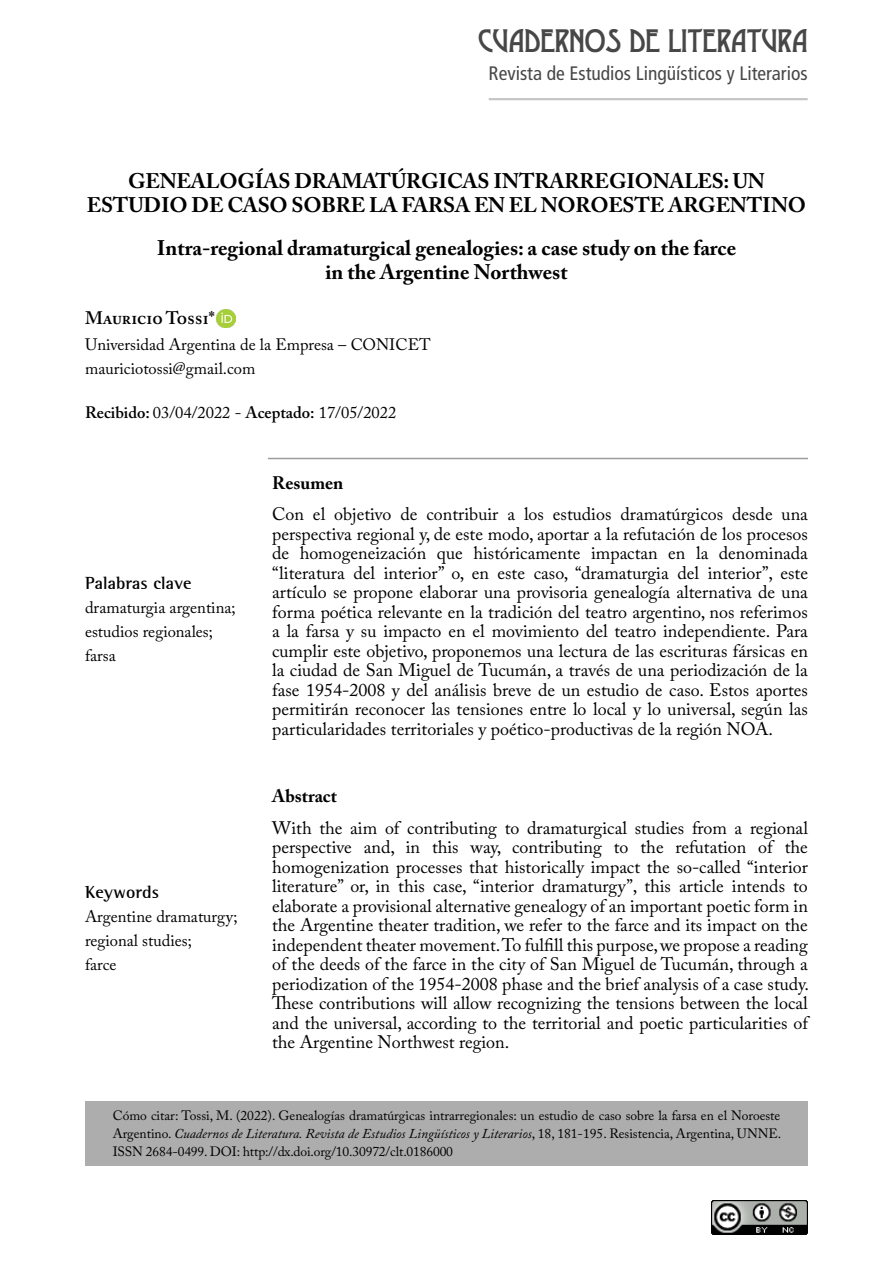
<style>
.page{position:relative;width:893px;height:1263px;background:#fff}
.page>*{position:absolute;margin:0;border:0;box-sizing:border-box;transform-origin:0 0}
.t1{font:30px "OPTI Lago Caps";color:#474747}
.t2{font:700 21px/24px "Adobe Caslon Pro";letter-spacing:-.005em;color:#000;text-align:center}
.t3{font:condensed 19.5px "Frutiger";color:#474747}
.t4{font:18px/19.5px "Adobe Caslon Pro";color:#000;text-align:justify}
.t5{font:700 18px "AT Rotis Semi Serif";color:#000}
.t6{font:700 18px "Adobe Caslon Pro";color:#000}
.t7{font:600 18px "Adobe Caslon Pro";color:#000}
.t8{font:16.5px/24px "Adobe Caslon Pro";color:#000}
.t9{font:13.5px/18px "Adobe Caslon Pro";letter-spacing:-.01em;color:#000;text-align:justify}
.s1{font-weight:600}
.s2{font-style:italic}
</style>
<div class="page">
<hr style="left:489px;top:98px;width:319px;height:2px;background:#c6c6c6">
<div style="left:85px;top:1101px;width:723px;height:65px;background:#adadad"></div>
<hr style="left:268px;top:458px;width:540px;height:1px;background:#9d9d9c">
<img style="left:217px;top:309px;width:18px;height:18px">
<img style="left:712px;top:1200px;width:96px;height:34px">
<h1 class="t1" style="left:478px;top:21px;width:331px">CUADERNOS DE LITERATURA</h1>
<p class="t3" style="left:489px;top:62px;width:321px">Revista de Estudios Lingüísticos y Literarios</p>
<p class="t2" style="left:87px;top:168px;width:720px">GENEALOGÍAS DRAMATÚRGICAS INTRARREGIONALES: UN<br>ESTUDIO DE CASO SOBRE LA FARSA EN EL NOROESTE ARGENTINO</p>
<p class="t2" style="left:157px;top:236px;width:581px">Intra-regional dramaturgical genealogies: a case study on the farce in the Argentine Northwest</p>
<p class="t7" style="left:85px;top:307px;width:131px">Mauricio Tossi*</p>
<p class="t8" style="left:85px;top:333px;width:347px">Universidad Argentina de la Empresa – CONICET mauriciotossi@gmail.com</p>
<p class="t8" style="left:85px;top:400px;width:313px"><span class="s1">Recibido:</span> 03/04/2022 - <span class="s1">Aceptado:</span> 17/05/2022</p>
<p class="t5" style="left:85px;top:572px;width:108px">Palabras clave</p>
<p class="t8" style="left:85px;top:595px;width:152px">dramaturgia argentina; estudios regionales; farsa</p>
<p class="t5" style="left:85px;top:881px;width:76px">Keywords</p>
<p class="t8" style="left:85px;top:904px;width:154px">Argentine dramaturgy; regional studies;<br>farce</p>
<p class="t6" style="left:272px;top:472px;width:73px">Resumen</p>
<p class="t4" style="left:272px;top:504px;width:537px">Con el objetivo de contribuir a los estudios dramatúrgicos desde una perspectiva regional y, de este modo, aportar a la refutación de los procesos de homogeneización que históricamente impactan en la denominada “literatura del interior” o, en este caso, “dramaturgia del interior”, este artículo se propone elaborar una provisoria genealogía alternativa de una forma poética relevante en la tradición del teatro argentino, nos referimos a la farsa y su impacto en el movimiento del teatro independiente. Para cumplir este objetivo, proponemos una lectura de las escrituras fársicas en la ciudad de San Miguel de Tucumán, a través de una periodización de la fase 1954-2008 y del análisis breve de un estudio de caso. Estos aportes permitirán reconocer las tensiones entre lo local y lo universal, según las particularidades territoriales y poético-productivas de la región NOA.</p>
<p class="t6" style="left:272px;top:785px;width:66px">Abstract</p>
<p class="t4" style="left:272px;top:818px;width:538px">With the aim of contributing to dramaturgical studies from a regional perspective and, in this way, contributing to the refutation of the homogenization processes that historically impact the so-called “interior literature” or, in this case, “interior dramaturgy”, this article intends to elaborate a provisional alternative genealogy of an important poetic form in the Argentine theater tradition, we refer to the farce and its impact on the independent theater movement. To fulfill this purpose, we propose a reading of the deeds of the farce in the city of San Miguel de Tucumán, through a periodization of the 1954-2008 phase and the brief analysis of a case study.<br>These contributions will allow recognizing the tensions between the local and the universal, according to the territorial and poetic particularities of the Argentine Northwest region.</p>
<p class="t9" style="left:113px;top:1106px;width:670px">Cómo citar: Tossi, M. (2022). Genealogías dramatúrgicas intrarregionales: un estudio de caso sobre la farsa en el Noroeste Argentino. <span class="s2">Cuadernos de Literatura. Revista de Estudios Lingüísticos y Literarios</span>, 18, 181-195. Resistencia, Argentina, UNNE.<br>ISSN 2684-0499. DOI: http://dx.doi.org/10.30972/clt.0186000</p>
</div>
